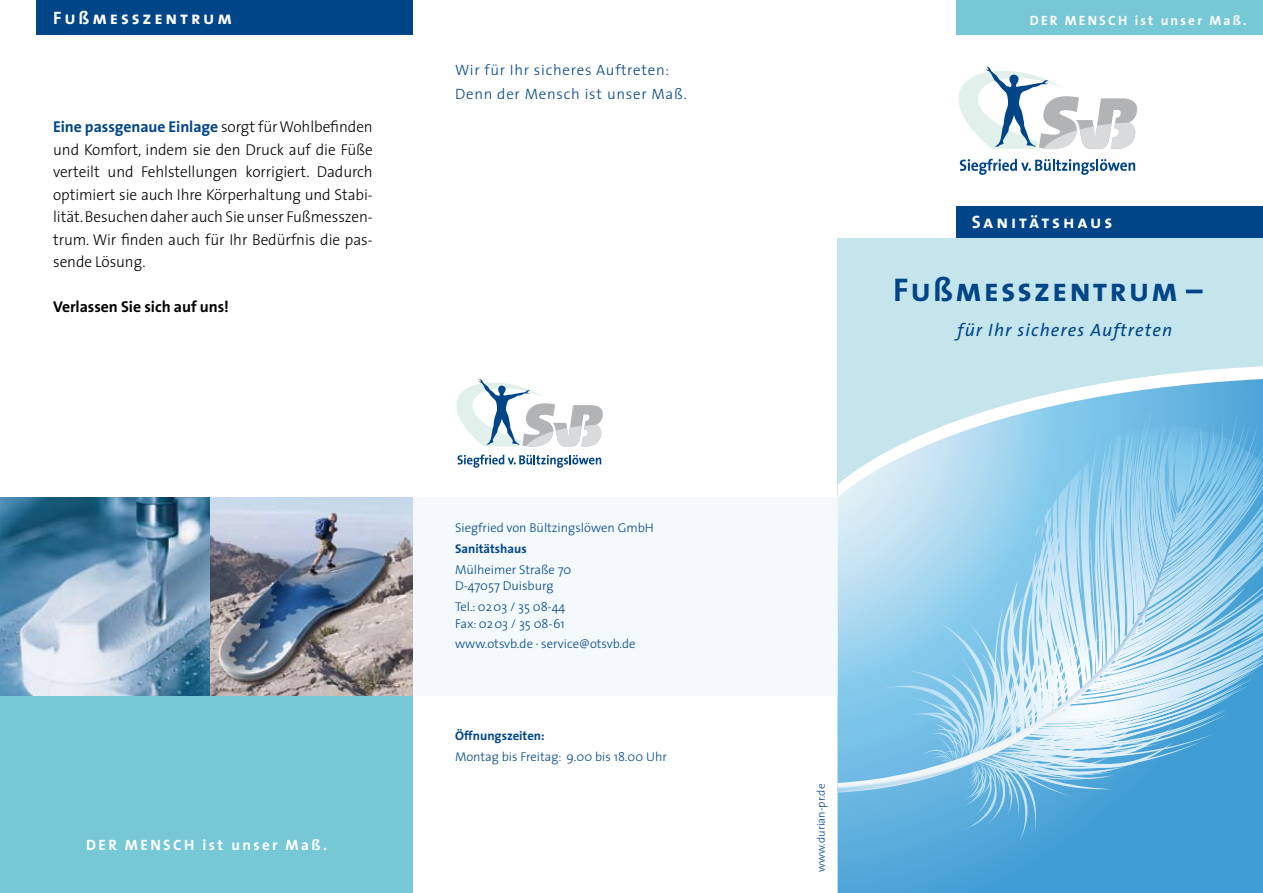
<style>
.page{position:relative;width:1263px;height:893px;background:#fff}
.page>*{position:absolute;margin:0;border:0;box-sizing:border-box;transform-origin:0 0}
.t1{font:33px "The Sans Bold Caps";letter-spacing:.06em;color:#004588}
.t2{font:18px "The Sans Bold Caps";letter-spacing:.16em;color:#fff}
.t3{font:italic 18px "The Sans";letter-spacing:.06em;color:#004588}
.t4{font:300 15.75px/22.5px "The Sans";letter-spacing:-.005em;color:#000;text-align:justify}
.t5{font:700 15.75px "The Sans";letter-spacing:-.005em;color:#000}
.t6{font:300 15px/24px "The Sans";letter-spacing:.05em;color:#004588}
.t7{font:700 15px "The Sans";letter-spacing:.16em;color:#fff}
.t8{font:700 13.5px "The Sans";letter-spacing:.16em;color:#fff}
.t9{font:300 12.75px/16.5px "The Sans";color:#004588}
.t10{font:700 12.75px "The Sans";color:#004588}
.t11{font:300 11.25px "The Sans";color:#004588}
.s1{font-family:"The Sans";font-weight:700}
.s2{font-weight:700;color:#004588}
.s3{font-family:"The Sans Bold Caps";font-weight:400}
</style>
<div class="page">
<div style="left:957px;top:0;width:306px;height:34px;background:#77c8d6"></div>
<svg style="left:958px;top:66px;width:179px;height:83px"></svg>
<svg style="left:960px;top:159px;width:175px;height:16px"></svg>
<div style="left:957px;top:206px;width:306px;height:32px;background:#004588"></div>
<div style="left:838px;top:238px;width:425px;height:655px;background:#c4e5eb"></div>
<svg style="left:1131px;top:366px;width:132px;height:13px;fill:#fff"></svg>
<div style="left:412px;top:497px;width:426px;height:199px;background:#f4fafb"></div>
<svg style="left:456px;top:379px;width:147px;height:68px"></svg>
<svg style="left:457px;top:454px;width:144px;height:14px"></svg>
<svg style="left:838px;top:379px;width:425px;height:514px"></svg>
<svg style="left:879px;top:399px;width:384px;height:445px"></svg>
<svg style="left:838px;top:524px;width:336px;height:268px"></svg>
<div style="left:0;top:695px;width:412px;height:198px;background:#77c8d6"></div>
<div style="left:36px;top:0;width:376px;height:34px;background:#004588"></div>
<img style="left:0;top:497px;width:210px;height:198px">
<img style="left:210px;top:497px;width:202px;height:198px">
<p class="t2" style="left:53px;top:3px;width:180px">Fu<span class="s1">ß</span>messzentrum</p>
<p class="t4" style="left:53px;top:115px;width:321px"><span class="s2">Eine passgenaue Einlage</span> sorgt für Wohlbefinden und Komfort, indem sie den Druck auf die Füße verteilt und Fehlstellungen korrigiert. Dadurch optimiert sie auch Ihre Körperhaltung und Stabi&shy;lität. Besuchen daher auch Sie unser Fußmesszen&shy;trum. Wir finden auch für Ihr Bedürfnis die pas&shy;sende Lösung.</p>
<p class="t5" style="left:53px;top:294px;width:177px">Verlassen Sie sich auf uns!</p>
<p class="t6" style="left:455px;top:57px;width:233px">Wir für Ihr sicheres Auftreten:<br>Denn der Mensch ist unser Maß.</p>
<p class="t7" style="left:86px;top:832px;width:242px"><span class="s3">DER MENSCH</span> ist unser Maß.</p>
<p class="t9" style="left:455px;top:519px;width:200px">Siegfried von Bültzingslöwen GmbH</p>
<p class="t10" style="left:455px;top:538px;width:73px">Sanitätshaus</p>
<p class="t9" style="left:455px;top:561px;width:118px">Mülheimer Straße 70<br>D-47057 Duisburg</p>
<p class="t9" style="left:455px;top:598px;width:112px">Tel.: 0203 / 35 08-44<br>Fax: 0203 / 35 08-61</p>
<p class="t9" style="left:455px;top:635px;width:182px">www.otsvb.de · service@otsvb.de</p>
<p class="t10" style="left:455px;top:725px;width:91px">Öffnungszeiten:</p>
<p class="t9" style="left:455px;top:748px;width:213px">Montag bis Freitag: 9.00 bis 18.00 Uhr</p>
<p class="t8" style="left:1030px;top:9px;width:218px"><span class="s3">DER MENSCH</span> ist unser Maß.</p>
<p class="t2" style="left:972px;top:207px;width:142px">Sanitätshaus</p>
<h1 class="t1" style="left:893px;top:263px;width:311px">Fu<span class="s1">ß</span>messzentrum –</h1>
<p class="t3" style="left:957px;top:315px;width:216px">für Ihr sicheres Auftreten</p>
<p class="t11" style="left:812px;top:872px;width:89px;rotate:-90deg">www.durian-pr.de</p>
</div>
